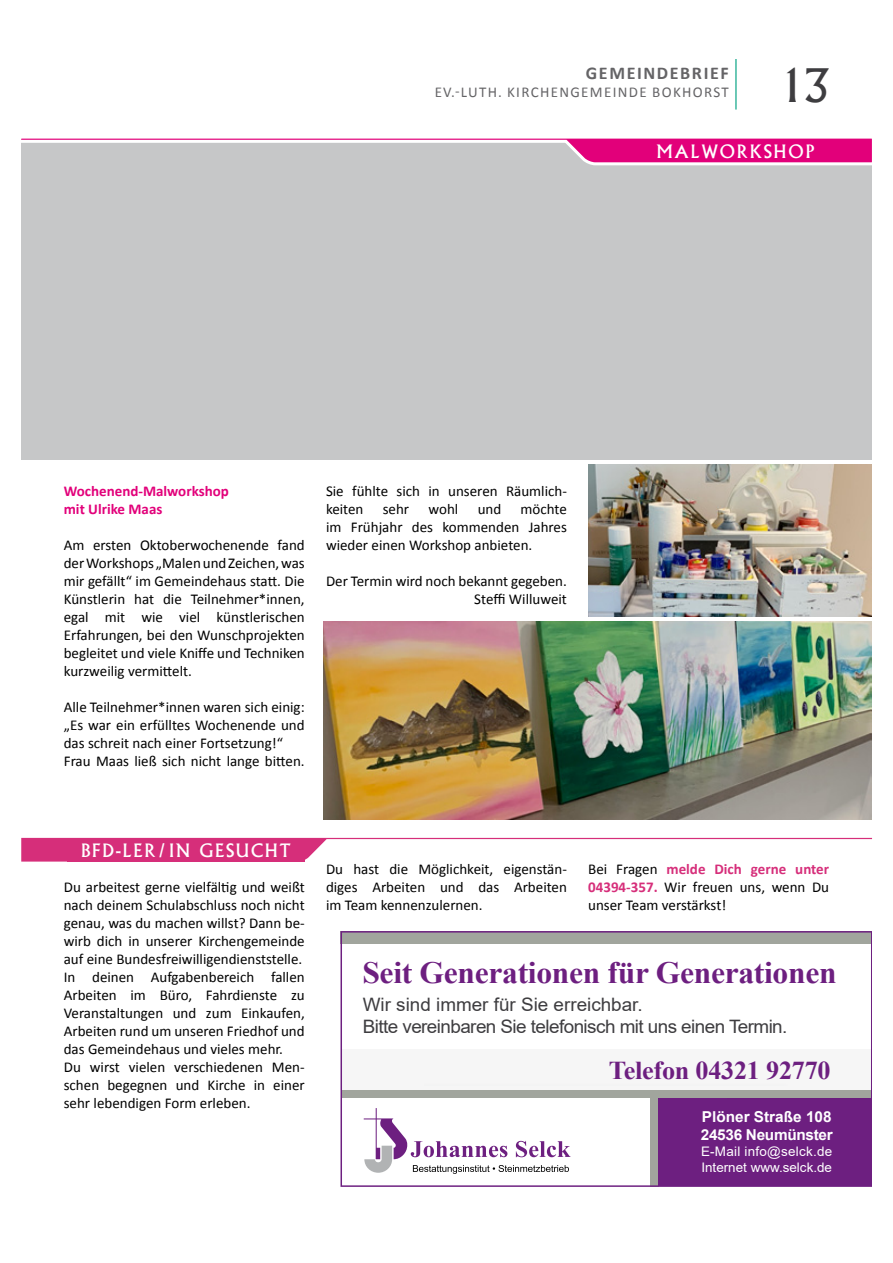
<style>
.page{position:relative;width:893px;height:1263px;background:#fff}
.page>*{position:absolute;margin:0;border:0;box-sizing:border-box;transform-origin:0 0}
.t1{font:45px "Albertus";color:#3e3d40}
.t2{font:700 30.9px "Times New Roman";letter-spacing:-.01em;color:#6d1f80}
.t3{font:700 25.65px "Times New Roman";letter-spacing:-.01em;color:#6d1f80}
.t4{font:18.45px/22.5px "Arial";letter-spacing:-.03em;color:#3e3d40}
.t5{font:18px "Albertus";letter-spacing:.1em;color:#fff}
.t6{font:700 18px "Calibri";letter-spacing:.09em;color:#3e3d40}
.t7{font:15px/18px "Calibri";color:#000;text-align:justify}
.t8{font:700 15px/18px "Calibri";color:#e2007a}
.t9{font:15px "Calibri";letter-spacing:.09em;color:#3e3d40}
.t10{font:700 15px/18px "Arial";letter-spacing:-.02em;color:#fff}
.t11{font:13.2px/15.8px "Arial";color:#fff}
.s1{font-weight:700;color:#d62e7a}
</style>
<div class="page">
<hr style="left:735px;top:59px;width:2px;height:51px;background:#25ae93">
<div style="left:21px;top:139px;width:851px;height:321px;background:#c6c7c8"></div>
<svg style="left:21px;top:138px;width:851px;height:28px"></svg>
<img style="left:588px;top:464px;width:284px;height:153px">
<img style="left:323px;top:621px;width:549px;height:199px">
<svg style="left:21px;top:838px;width:851px;height:23px"></svg>
<div style="left:67px;top:839px;width:238px;height:22px;background:#d62e7a"></div>
<div style="left:340px;top:931px;width:531px;height:13px;background:#a1a59d"></div>
<div style="left:650px;top:1091px;width:8px;height:95px;background:#a1a59d"></div>
<div style="left:658px;top:1092px;width:213px;height:94px;background:#6d1f80"></div>
<div style="left:342px;top:1049px;width:528px;height:48px;background:#f6f6f6"></div>
<img style="left:728px;top:1097px;width:142px;height:1px">
<div style="left:342px;top:1090px;width:530px;height:7px;background:#a1a59d"></div>
<svg style="left:364px;top:1108px;width:207px;height:66px"></svg>
<div style="left:340px;top:931px;width:532px;height:255px;border:1px solid #6d1f80"></div>
<p class="t6" style="left:586px;top:62px;width:144px">Gemeindebrief</p>
<p class="t9" style="left:435px;top:83px;width:296px">Ev.-Luth. Kirchengemeinde Bokhorst</p>
<h1 class="t1" style="left:787px;top:60px;width:44px">13</h1>
<p class="t5" style="left:657px;top:140px;width:159px">MALWORKSHOP</p>
<p class="t8" style="left:64px;top:482px;width:167px">Wochenend-Malworkshop mit Ulrike Maas</p>
<p class="t7" style="left:64px;top:536px;width:242px">Am ersten Oktoberwochenende fand der Workshops „Malen und Zeichen, was mir gefällt“ im Gemeindehaus statt. Die Künstlerin hat die Teilnehmer*innen, egal mit wie viel künstlerischen Erfahrungen, bei den Wunschprojekten begleitet und viele Kniffe und Techniken kurzweilig vermittelt.</p>
<p class="t7" style="left:64px;top:698px;width:242px;text-align:left">Alle Teilnehmer*innen waren sich einig: „Es war ein erfülltes Wochenende und das schreit nach einer Fortsetzung!“ Frau Maas ließ sich nicht lange bitten.</p>
<p class="t7" style="left:326px;top:482px;width:242px">Sie fühlte sich in unseren Räumlich&shy;keiten</p>
<p class="t7" style="left:326px;top:500px;width:242px;text-indent:195px">möchte im Frühjahr des kommenden Jahres wieder einen Workshop anbieten.</p>
<p class="t7" style="left:326px;top:572px;width:242px;text-align:right">Der Termin wird noch bekannt gegeben.<br>Steffi Willuweit</p>
<p class="t7" style="left:383px;top:500px;width:28px">sehr</p>
<p class="t7" style="left:429px;top:500px;width:31px">wohl</p>
<p class="t7" style="left:478px;top:500px;width:25px">und</p>
<p class="t5" style="left:81px;top:840px;width:211px">BFD-LER/IN GESUCHT</p>
<p class="t7" style="left:64px;top:878px;width:242px;text-align:left">Du arbeitest gerne vielfältig und weißt nach deinem Schulabschluss noch nicht genau, was du machen willst? Dann be&shy;wirb dich in unserer Kirchengemeinde auf eine Bundesfreiwilligendienststelle.<br>In deinen Aufgabenbereich fallen Arbeiten im Büro, Fahrdienste zu Veranstaltungen und zum Einkaufen, Arbeiten rund um unseren Friedhof und das Gemeindehaus und vieles mehr.<br>Du wirst vielen verschiedenen Men&shy;schen begegnen und Kirche in einer sehr lebendigen Form erleben.</p>
<p class="t7" style="left:326px;top:860px;width:242px">Du hast die Möglichkeit, eigenstän&shy;diges Arbeiten und das Arbeiten im Team kennenzulernen.</p>
<p class="t7" style="left:588px;top:860px;width:242px">Bei Fragen <span class="s1">melde Dich gerne unter 04394-357.</span> Wir freuen uns, wenn Du unser Team verstärkst!</p>
<h2 class="t2" style="left:362px;top:950px;width:476px">Seit Generationen für Generationen</h2>
<p class="t4" style="left:363px;top:993px;width:426px">Wir sind immer für Sie erreichbar.<br>Bitte vereinbaren Sie telefonisch mit uns einen Termin.</p>
<h3 class="t3" style="left:609px;top:1051px;width:223px">Telefon 04321 92770</h3>
<p class="t10" style="left:701px;top:1108px;width:133px">Plöner Straße 108<br>24536 Neumünster</p>
<p class="t11" style="left:701px;top:1143px;width:133px">E-Mail info@selck.de<br>Internet www.selck.de</p>
</div>
